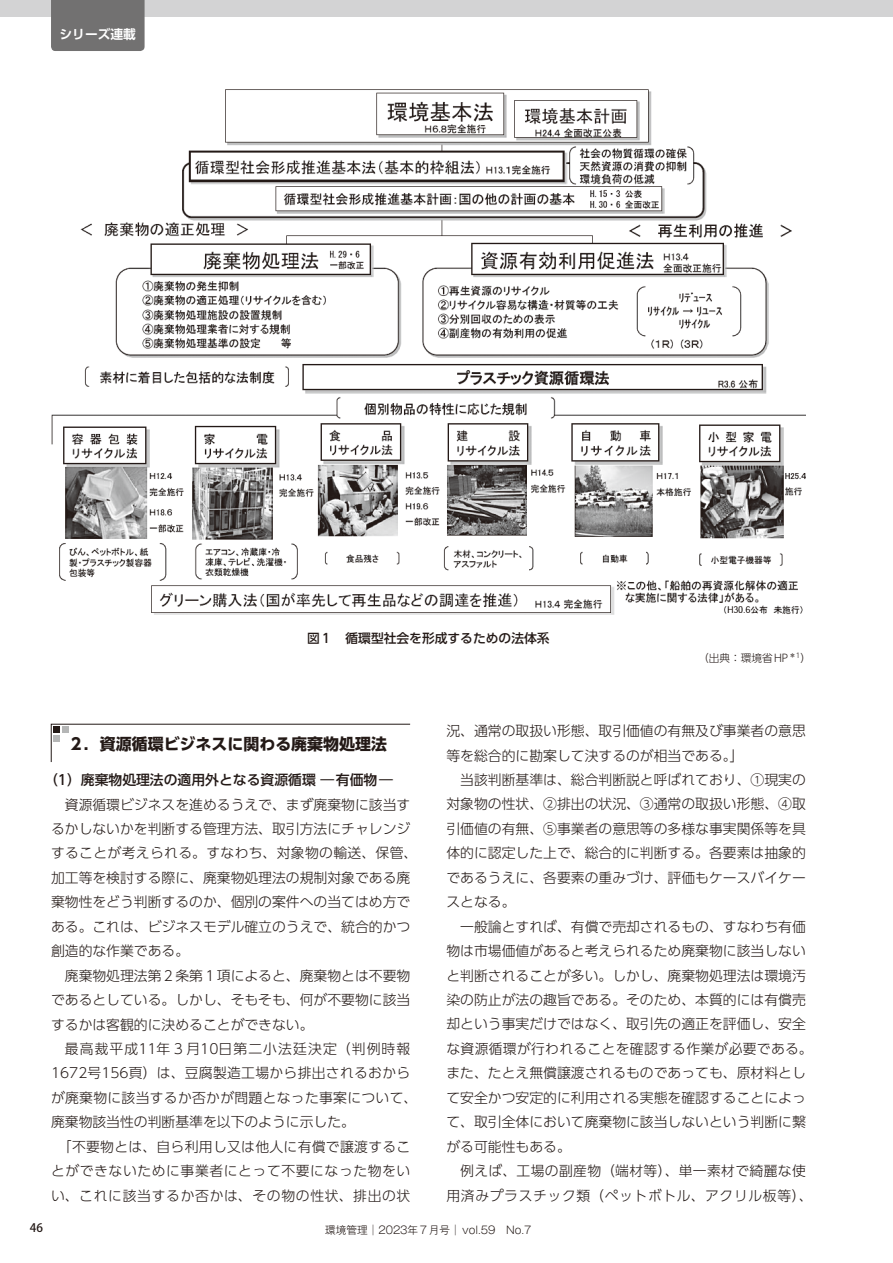
<style>
.page{position:relative;width:893px;height:1263px;background:#fff}
.page>*{position:absolute;margin:0;border:0;box-sizing:border-box;transform-origin:0 0}
.t1{font:700 15.9px "UD Shin Go Pr 6";color:#231916}
.t2{font:300 13.8px/24.5px "UD Shin Go Pr 6";color:#231916}
.t3{font:300 13.8px "UD Shin Go Pr 6";letter-spacing:.02em;color:#231916}
.t4{font:300 13.8px/24.5px "UD Shin Go Pr 6";letter-spacing:.045em;color:#231916;text-align:center}
.t5{font:500 13.8px "UD Shin Go Pr 6";color:#231916}
.t6{font:300 13.8px "UD Shin Go Pr 6";letter-spacing:.08em;color:#231916}
.t7{font:300 13.8px "UD Shin Go Pr 6";letter-spacing:.04em;color:#231916}
.t8{font:300 13.8px "UD Shin Go Pr 6";letter-spacing:.05em;color:#231916}
.t9{font:500 12.75px "UD Shin Go Pr 6";color:#231916}
.t10{font:700 12.75px "UD Shin Go Pr 6 De";color:#fff}
.t11{font:500 11.7px "Koz Go Pro";color:#231916}
.t12{font:300 10.65px "Gothic MB101 Pro";color:#231916}
.t13{font:300 10.65px "UD Shin Go Pr 6";color:#231916}
</style>
<div class="page">
<div style="left:0;top:0;width:893px;height:17px;background:#d3d3d4"></div>
<div style="left:51px;top:0;width:94px;height:51px;background:#727171"></div>
<svg style="left:51px;top:724px;width:360px;height:38px"></svg>
<img style="left:51px;top:89px;width:755px;height:525px">
<p class="t10" style="left:60px;top:24px;width:78px">シリーズ連載</p>
<p class="t9" style="left:307px;top:628px;width:244px">図１　循環型社会を形成するための法体系</p>
<p class="t13" style="left:698px;top:649px;width:114px">（出典：環境省HP<sup>＊1</sup>）</p>
<p class="t11" style="left:30px;top:1220px;width:15px">46</p>
<p class="t1" style="left:68px;top:731px;width:320px">２．資源循環ビジネスに関わる廃棄物処理法</p>
<p class="t5" style="left:44px;top:769px;width:364px">（1）廃棄物処理法の適用外となる資源循環 ―有価物―　</p>
<p class="t2" style="left:51px;top:791px;width:368px;text-indent:14px">資源循環ビジネスを進めるうえで、まず廃棄物に該当するかしないかを判断する管理方法、取引方法にチャレンジすることが考えられる。すなわち、対象物の輸送、保管、加工等を検討する際に、廃棄物処理法の規制対象である廃棄物性をどう判断するのか、個別の案件への当てはめ方である。これは、ビジネスモデル確立のうえで、統合的かつ創造的な作業である。</p>
<p class="t2" style="left:51px;top:963px;width:361px;text-align:justify;text-indent:14px">廃棄物処理法第２条第１項によると、廃棄物とは不要物であるとしている。しかし、そもそも、何が不要物に該当するかは客観的に決めることができない。</p>
<p class="t6" style="left:65px;top:1037px;width:347px">最高裁平成11年３月10日第二小法廷決定（判例時報</p>
<p class="t3" style="left:51px;top:1062px;width:361px">1672号156頁）は、豆腐製造工場から排出されるおから</p>
<p class="t3" style="left:51px;top:1086px;width:368px">が廃棄物に該当するか否かが問題となった事案について、</p>
<p class="t2" style="left:51px;top:1109px;width:306px">廃棄物該当性の判断基準を以下のように示した。</p>
<p class="t3" style="left:58px;top:1135px;width:354px">「不要物とは、自ら利用し又は他人に有償で譲渡するこ</p>
<p class="t7" style="left:51px;top:1160px;width:361px">とができないために事業者にとって不要になった物をい</p>
<p class="t8" style="left:51px;top:1184px;width:361px">い、これに該当するか否かは、その物の性状、排出の状</p>
<p class="t2" style="left:446px;top:718px;width:361px">況、通常の取扱い形態、取引価値の有無及び事業者の意思等を総合的に勘案して決するのが相当である。」</p>
<p class="t2" style="left:446px;top:767px;width:361px;text-align:justify;text-indent:14px">当該判断基準は、総合判断説と呼ばれており、①現実の対象物の性状、②排出の状況、③通常の取扱い形態、④取引価値の有無、⑤事業者の意思等の多様な事実関係等を具体的に認定した上で、総合的に判断する。各要素は抽象的であるうえに、各要素の重みづけ、評価もケースバイケースとなる。</p>
<p class="t2" style="left:446px;top:914px;width:368px;text-indent:14px">一般論とすれば、有償で売却されるもの、すなわち有価物は市場価値があると考えられるため廃棄物に該当しないと判断されることが多い。しかし、廃棄物処理法は環境汚染の防止が法の趣旨である。そのため、本質的には有償売却という事実だけではなく、取引先の適正を評価し、安全な資源循環が行われることを確認する作業が必要である。また、たとえ無償譲渡されるものであっても、原材料として安全かつ安定的に利用される実態を確認することによって、取引全体において廃棄物に該当しないという判断に繋がる可能性もある。</p>
<p class="t4" style="left:446px;top:1158px;width:368px">例えば、工場の副産物（端材等）、単一素材で綺麗な使<br>用済みプラスチック類（ペットボトル、アクリル板等）、</p>
<p class="t12" style="left:325px;top:1221px;width:208px">環境管理│2023年７月号│vol.59　No.7</p>
</div>
